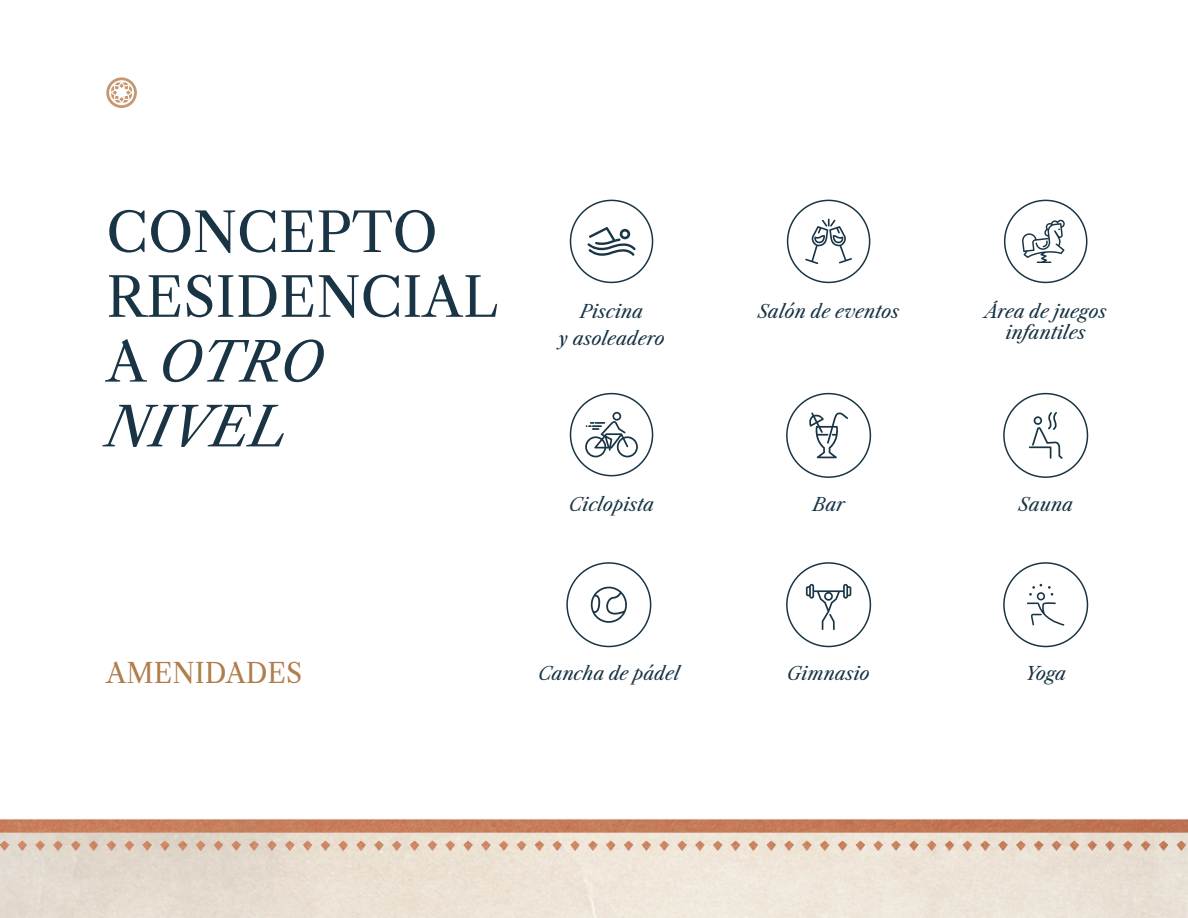
<style>
.page{position:relative;width:1188px;height:918px;background:#fff}
.page>*{position:absolute;margin:0;border:0;box-sizing:border-box;transform-origin:0 0}
.t1{font:54px/64.8px "Libre Caslon Text";color:#193444}
.t2{font:27px "Libre Caslon Text";color:#b07d4d}
.t3{font:italic 18px/27px "Libre Caslon Text";color:#193444;text-align:center}
.s1{font-style:italic}
</style>
<div class="page">
<img style="left:0;top:199px;width:1188px;height:719px">
<svg style="left:587px;top:227px;width:49px;height:29px"></svg>
<div style="left:570px;top:200px;width:83px;height:83px;border:2px solid #193444;border-radius:50%"></div>
<svg style="left:805px;top:219px;width:47px;height:45px"></svg>
<div style="left:787px;top:200px;width:83px;height:83px;border:2px solid #193444;border-radius:50%"></div>
<svg style="left:1022px;top:220px;width:43px;height:43px"></svg>
<div style="left:1004px;top:200px;width:83px;height:83px;border:2px solid #193444;border-radius:50%"></div>
<svg style="left:585px;top:412px;width:53px;height:45px"></svg>
<div style="left:570px;top:393px;width:83px;height:83px;border:2px solid #193444;border-radius:50%"></div>
<svg style="left:808px;top:412px;width:40px;height:46px"></svg>
<div style="left:786px;top:393px;width:85px;height:85px;border:2px solid #193444;border-radius:50%"></div>
<svg style="left:1029px;top:412px;width:34px;height:47px"></svg>
<div style="left:1003px;top:393px;width:85px;height:85px;border:2px solid #193444;border-radius:50%"></div>
<svg style="left:590px;top:587px;width:39px;height:36px"></svg>
<div style="left:566px;top:562px;width:85px;height:85px;border:2px solid #193444;border-radius:50%"></div>
<svg style="left:806px;top:584px;width:45px;height:46px"></svg>
<div style="left:786px;top:562px;width:85px;height:85px;border:2px solid #193444;border-radius:50%"></div>
<svg style="left:1027px;top:584px;width:37px;height:42px"></svg>
<div style="left:1003px;top:562px;width:85px;height:85px;border:2px solid #193444;border-radius:50%"></div>
<svg style="left:106px;top:77px;width:31px;height:31px"></svg>
<h1 class="t1" style="left:106px;top:200px;width:393px">CONCEPTO<br>RESIDENCIAL<br>A <span class="s1">OTRO<br>NIVEL</span></h1>
<p class="t3" style="left:558px;top:298px;width:108px">Piscina<br>y asoleadero</p>
<p class="t3" style="left:758px;top:298px;width:143px">Salón de eventos</p>
<p class="t3" style="left:985px;top:301px;width:123px;line-height:21px">Área de juegos infantiles</p>
<p class="t3" style="left:569px;top:491px;width:87px">Ciclopista</p>
<p class="t3" style="left:813px;top:491px;width:33px">Bar</p>
<p class="t3" style="left:1019px;top:491px;width:56px">Sauna</p>
<h2 class="t2" style="left:106px;top:656px;width:198px">AMENIDADES</h2>
<p class="t3" style="left:538px;top:660px;width:143px">Cancha de pádel</p>
<p class="t3" style="left:787px;top:660px;width:84px">Gimnasio</p>
<p class="t3" style="left:1025px;top:660px;width:43px">Yoga</p>
</div>
